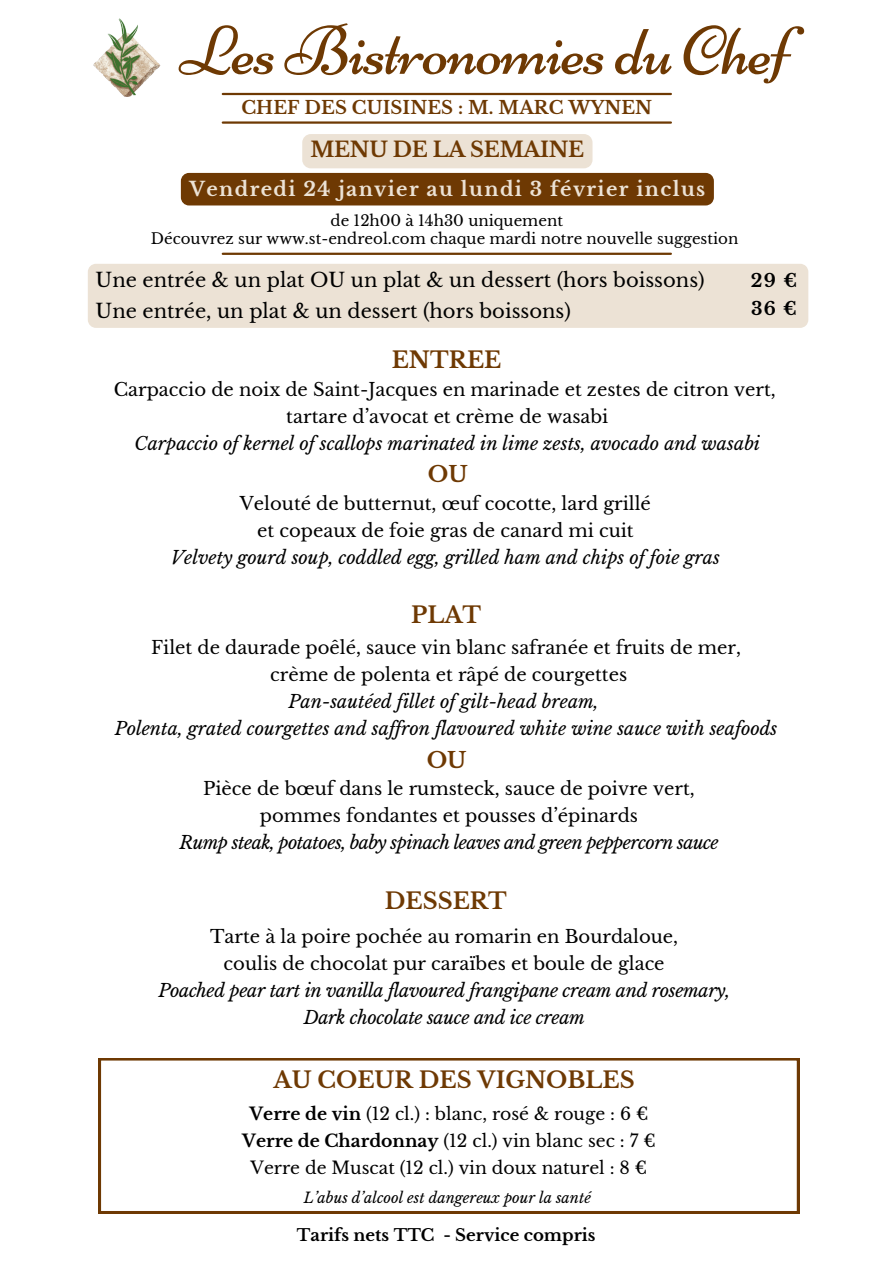
<style>
.page{position:relative;width:894px;height:1264px;background:#fff}
.page>*{position:absolute;margin:0;border:0;box-sizing:border-box;transform-origin:0 0}
.t1{font:69px "Niconne";letter-spacing:-.02em;color:#6e3903}
.t2{font:700 22.5px "Libre Baskerville";color:#6e3903}
.t3{font:700 21.75px "Libre Baskerville";color:#6e3903}
.t4{font:700 21px "Libre Baskerville";letter-spacing:-.015em;color:#6e3903}
.t5{font:19.5px/31.5px "Libre Baskerville";color:#000}
.t6{font:700 19.5px "Libre Baskerville";letter-spacing:.07em;color:#ece2d5}
.t7{font:18px/27px "Libre Baskerville";color:#000;text-align:center}
.t8{font:italic 18px/27px "Libre Baskerville";color:#000;text-align:center}
.t9{font:italic 18px/27px "Libre Baskerville";letter-spacing:-.02em;color:#000;text-align:center}
.t10{font:italic 18px "Libre Baskerville";letter-spacing:-.035em;color:#000}
.t11{font:700 18px "Libre Baskerville";letter-spacing:.005em;color:#6e3903}
.t12{font:700 18px/28.2px "Libre Baskerville";color:#000}
.t13{font:17.25px/27px "Libre Baskerville";color:#000;text-align:center}
.t14{font:700 16.5px "Libre Baskerville";color:#000}
.t15{font:15px/18px "Libre Baskerville";color:#000;text-align:center}
.t16{font:italic 14.55px "Libre Baskerville";color:#000}
.s1{font-weight:700}
</style>
<div class="page">
<div style="left:88px;top:264px;width:720px;height:64px;background:#ece2d5"></div>
<svg style="left:99px;top:1058px;width:699px;height:155px"></svg>
<hr style="left:223px;top:93px;width:447px;height:2px;background:#6e3903">
<hr style="left:223px;top:121px;width:447px;height:3px;background:#6e3903">
<img style="left:93px;top:18px;width:68px;height:79px">
<hr style="left:223px;top:253px;width:447px;height:2px;background:#6e3903">
<svg style="left:181px;top:134px;width:532px;height:71px"></svg>
<h1 class="t1" style="left:179px;top:10px;width:611px">Les Bistronomies du Chef</h1>
<p class="t11" style="left:241px;top:96px;width:412px">CHEF DES CUISINES : M. MARC WYNEN</p>
<p class="t4" style="left:310px;top:137px;width:275px">MENU DE LA SEMAINE</p>
<p class="t6" style="left:189px;top:177px;width:517px">Vendredi 24 janvier au lundi 3 février inclus</p>
<p class="t15" style="left:151px;top:212px;width:589px">de 12h00 à 14h30 uniquement<br>Découvrez sur www.st-endreol.com chaque mardi notre nouvelle suggestion</p>
<p class="t5" style="left:96px;top:264px;width:610px">Une entrée &amp; un plat OU un plat &amp; un dessert (hors boissons)<br>Une entrée, un plat &amp; un dessert (hors boissons)</p>
<p class="t12" style="left:750px;top:266px;width:48px">29 €<br>36 €</p>
<p class="t2" style="left:391px;top:346px;width:111px">ENTREE</p>
<p class="t7" style="left:114px;top:376px;width:663px">Carpaccio de noix de Saint-Jacques en marinade et zestes de citron vert, tartare d’avocat et crème de wasabi</p>
<p class="t8" style="left:134px;top:430px;width:627px">Carpaccio of kernel of scallops marinated in lime zests, avocado and wasabi</p>
<p class="t3" style="left:427px;top:461px;width:41px">OU</p>
<p class="t7" style="left:240px;top:490px;width:412px">Velouté de butternut, œuf cocotte, lard grillé et copeaux de foie gras de canard mi cuit</p>
<p class="t8" style="left:171px;top:544px;width:550px">Velvety gourd soup, coddled egg, grilled ham and chips of foie gras</p>
<p class="t2" style="left:411px;top:601px;width:71px">PLAT</p>
<p class="t7" style="left:151px;top:634px;width:591px">Filet de daurade poêlé, sauce vin blanc safranée et fruits de mer, crème de polenta et râpé de courgettes</p>
<p class="t8" style="left:115px;top:688px;width:664px">Pan-sautéed fillet of gilt-head bream,<br>Polenta, grated courgettes and saffron flavoured white wine sauce with seafoods</p>
<p class="t3" style="left:426px;top:746px;width:41px">OU</p>
<p class="t7" style="left:203px;top:775px;width:493px">Pièce de bœuf dans le rumsteck, sauce de poivre vert, pommes fondantes et pousses d’épinards</p>
<p class="t10" style="left:180px;top:832px;width:540px">Rump steak, potatoes, baby spinach leaves and green peppercorn sauce</p>
<p class="t2" style="left:385px;top:886px;width:123px">DESSERT</p>
<p class="t7" style="left:210px;top:923px;width:469px">Tarte à la poire pochée au romarin en Bourdaloue, coulis de chocolat pur caraïbes et boule de glace</p>
<p class="t9" style="left:158px;top:977px;width:573px">Poached pear tart in vanilla flavoured frangipane cream and rosemary,<br>Dark chocolate sauce and ice cream</p>
<p class="t2" style="left:273px;top:1065px;width:362px">AU COEUR DES VIGNOBLES</p>
<p class="t13" style="left:242px;top:1100px;width:415px"><span class="s1">Verre de vin</span> (12 cl.) : blanc, rosé &amp; rouge : 6 €<br><span class="s1">Verre de Chardonnay</span> (12 cl.) vin blanc sec : 7 €<br>Verre de Muscat (12 cl.) vin doux naturel : 8 €</p>
<p class="t16" style="left:304px;top:1188px;width:289px">L’abus d’alcool est dangereux pour la santé</p>
<p class="t14" style="left:297px;top:1225px;width:300px">Tarifs nets TTC - Service compris</p>
</div>
